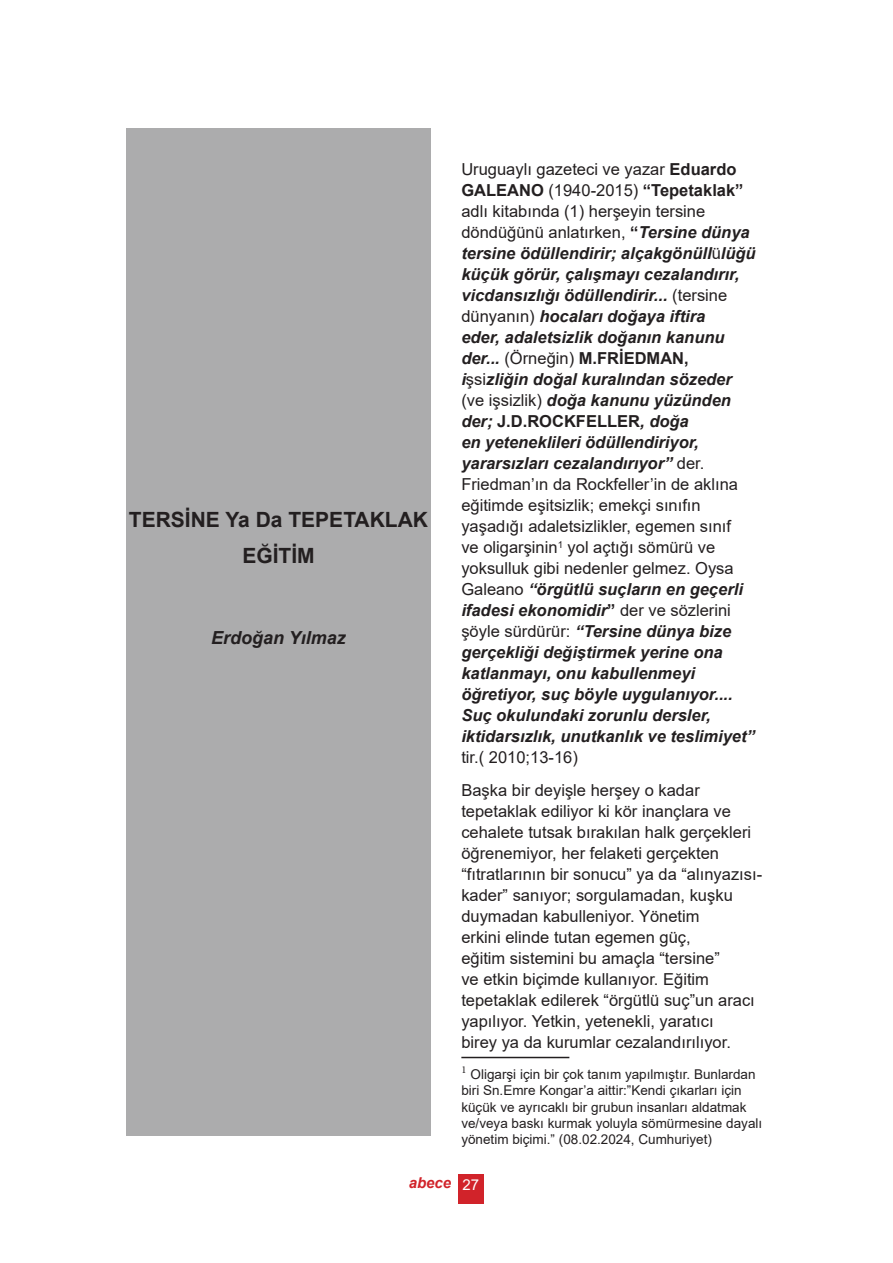
<style>
.page{position:relative;width:893px;height:1263px;background:#fff}
.page>*{position:absolute;margin:0;border:0;box-sizing:border-box;transform-origin:0 0}
.t1{font:700 21px/36px "Arial";color:#231f20;text-align:center}
.t2{font:italic 700 18px "Arial";color:#231f20}
.t3{font:italic 700 16.5px/21px "Arial";color:#231f20}
.t4{font:16.5px/21px "Arial";color:#231f20}
.t5{font:italic 700 15px "Arial";color:#d1232a}
.t6{font:13.5px/16.2px "Arial";color:#231f20}
.s1{font-weight:400;font-style:normal}
.s2{font-style:normal}
.s3{font-weight:400;font-style:normal;color:#fff}
</style>
<div class="page">
<div style="left:458px;top:1174px;width:26px;height:29px;background:#d1232a"></div>
<div style="left:126px;top:128px;width:305px;height:1007px;background:#acacad"></div>
<hr style="left:461px;top:1057px;width:108px;height:1px;background:#231f20">
<p class="t1" style="left:129px;top:502px;width:301px">TERSİNE Ya Da TEPETAKLAK<br>EĞİTİM</p>
<p class="t2" style="left:211px;top:626px;width:136px">Erdoğan Yılmaz</p>
<p class="t3" style="left:461px;top:159px;width:296px"><span class="s1">Uruguaylı gazeteci ve yazar</span> <span class="s2">Eduardo GALEANO</span> <span class="s1">(1940-2015)</span> <span class="s2">“Tepetaklak” </span><span class="s1">adlı kitabında (1) herşeyin tersine döndüğünü anlatırken,</span> <span class="s2">“</span>Tersine dünya tersine ödüllendirir; alçakgönüll<span class="s1">ü</span>lüğü küçük görür, çalışmayı cezalandırır, vicdansızlığı ödüllendirir... <span class="s1">(tersine dünyanın)</span> hocaları doğaya iftira<br>eder, adaletsizlik doğanın kanunu der... <span class="s1">(Örneğin)</span> <span class="s2">M.FRİEDMAN, </span>i<span class="s1">şsi</span>zliğin doğal kuralından sözeder <span class="s1">(ve işsizlik)</span> doğa kanunu yüzünden der; <span class="s2">J.D.ROCKFELLER</span>, doğa<br>en yeteneklileri ödüllendiriyor, yararsızları cezalandırıyor” <span class="s1">der.<br>Friedman’ın da Rockfeller’in de aklına eğitimde eşitsizlik; emekçi sınıfın yaşadığı adaletsizlikler, egemen sınıf<br>ve oligarşinin</span><sup>1</sup> <span class="s1">yol açtığı sömürü ve yoksulluk gibi nedenler gelmez. Oysa Galeano</span> “örgütlü suçların en geçerli ifadesi ekonomidir<span class="s2">”</span> <span class="s1">der ve sözlerini şöyle sürdürür:</span> “Tersine dünya bize gerçekliği değiştirmek yerine ona katlanmayı, onu kabullenmeyi öğretiyor, suç böyle uygulanıyor....<br>Suç okulundaki zorunlu dersler, iktidarsızlık, unutkanlık ve teslimiyet” <span class="s1">tir.( 2010;13-16)</span></p>
<p class="t4" style="left:461px;top:780px;width:302px">Başka bir deyişle herşey o kadar tepetaklak ediliyor ki kör inançlara ve cehalete tutsak bırakılan halk gerçekleri öğrenemiyor, her felaketi gerçekten “fıtratlarının bir sonucu” ya da “alınyazısı&shy;kader” sanıyor; sorgulamadan, kuşku duymadan kabulleniyor. Yönetim<br>erkini elinde tutan egemen güç,<br>eğitim sistemini bu amaçla “tersine”<br>ve etkin biçimde kullanıyor. Eğitim tepetaklak edilerek “örgütlü suç”un aracı yapılıyor. Yetkin, yetenekli, yaratıcı<br>birey ya da kurumlar cezalandırılıyor.</p>
<p class="t6" style="left:461px;top:1066px;width:302px"><sup>1</sup> Oligarşi için bir çok tanım yapılmıştır. Bunlardan biri Sn.Emre Kongar’a aittir:”Kendi çıkarları için küçük ve ayrıcaklı bir grubun insanları aldatmak ve/veya baskı kurmak yoluyla sömürmesine dayalı yönetim biçimi.” (08.02.2024, Cumhuriyet)</p>
<p class="t5" style="left:409px;top:1173px;width:72px">abece <span class="s3">27</span></p>
</div>
